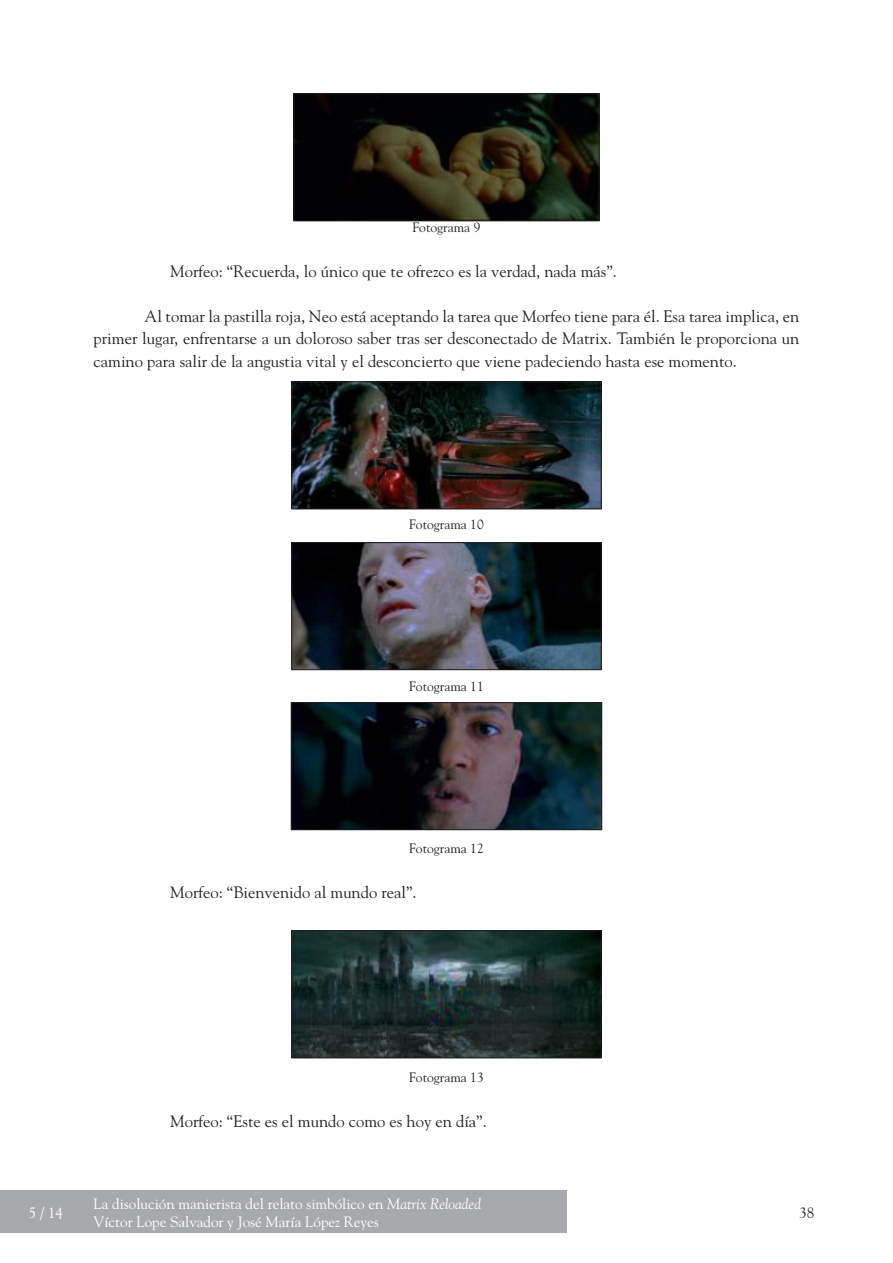
<style>
.page{position:relative;width:893px;height:1263px;background:#fff}
.page>*{position:absolute;margin:0;border:0;box-sizing:border-box;transform-origin:0 0}
.Base{font:16.5px/22.5px "Goudy";color:#231f20;text-align:justify}
.Cita{font:16.5px "Goudy";color:#231f20}
.Base-2{font:15px "Goudy";color:#fff}
.Base-3{font:15px "Goudy";color:#231f20}
.Pie_de_foto{font:13.5px "Goudy";color:#231f20}
.s1{font-style:italic}
</style>
<div class="page">
<div style="left:0;top:1191px;width:567px;height:42px;background:#a8a9ad"></div>
<img style="left:296px;top:96px;width:301px;height:123px">
<div style="left:294px;top:94px;width:305px;height:127px;border:1px solid #231f20"></div>
<img style="left:294px;top:384px;width:305px;height:123px">
<div style="left:292px;top:382px;width:309px;height:127px;border:1px solid #231f20"></div>
<img style="left:294px;top:544px;width:305px;height:124px">
<div style="left:292px;top:542px;width:309px;height:128px;border:1px solid #231f20"></div>
<img style="left:293px;top:704px;width:307px;height:124px">
<div style="left:291px;top:702px;width:311px;height:128px;border:1px solid #231f20"></div>
<img style="left:294px;top:933px;width:305px;height:123px">
<div style="left:292px;top:931px;width:309px;height:127px;border:1px solid #231f20"></div>
<p class="Pie_de_foto" style="left:413px;top:219px;width:69px">Fotograma 9</p>
<p class="Cita" style="left:170px;top:261px;width:448px">Morfeo: “Recuerda, lo único que te ofrezco es la verdad, nada más”.</p>
<p class="Base" style="left:94px;top:304px;width:707px;text-indent:51px">Al tomar la pastilla roja, Neo está aceptando la tarea que Morfeo tiene para él. Esa tarea implica, en primer lugar, enfrentarse a un doloroso saber tras ser desconectado de Matrix. También le proporciona un camino para salir de la angustia vital y el desconcierto que viene padeciendo hasta ese momento.</p>
<p class="Pie_de_foto" style="left:409px;top:516px;width:76px">Fotograma 10</p>
<p class="Pie_de_foto" style="left:409px;top:678px;width:76px">Fotograma 11</p>
<p class="Pie_de_foto" style="left:409px;top:840px;width:76px">Fotograma 12</p>
<p class="Cita" style="left:170px;top:882px;width:248px">Morfeo: “Bienvenido al mundo real”.</p>
<p class="Pie_de_foto" style="left:409px;top:1069px;width:76px">Fotograma 13</p>
<p class="Cita" style="left:170px;top:1111px;width:318px">Morfeo: “Este es el mundo como es hoy en día”.</p>
<p class="Base-2" style="left:94px;top:1194px;width:389px">La disolución manierista del relato simbólico en <span class="s1">Matrix Reloaded</span></p>
<p class="Base-2" style="left:94px;top:1212px;width:287px">Víctor Lope Salvador y José María López Reyes</p>
<p class="Base-2" style="left:29px;top:1203px;width:36px">5 / 14</p>
<p class="Base-3" style="left:799px;top:1203px;width:16px">38</p>
</div>
